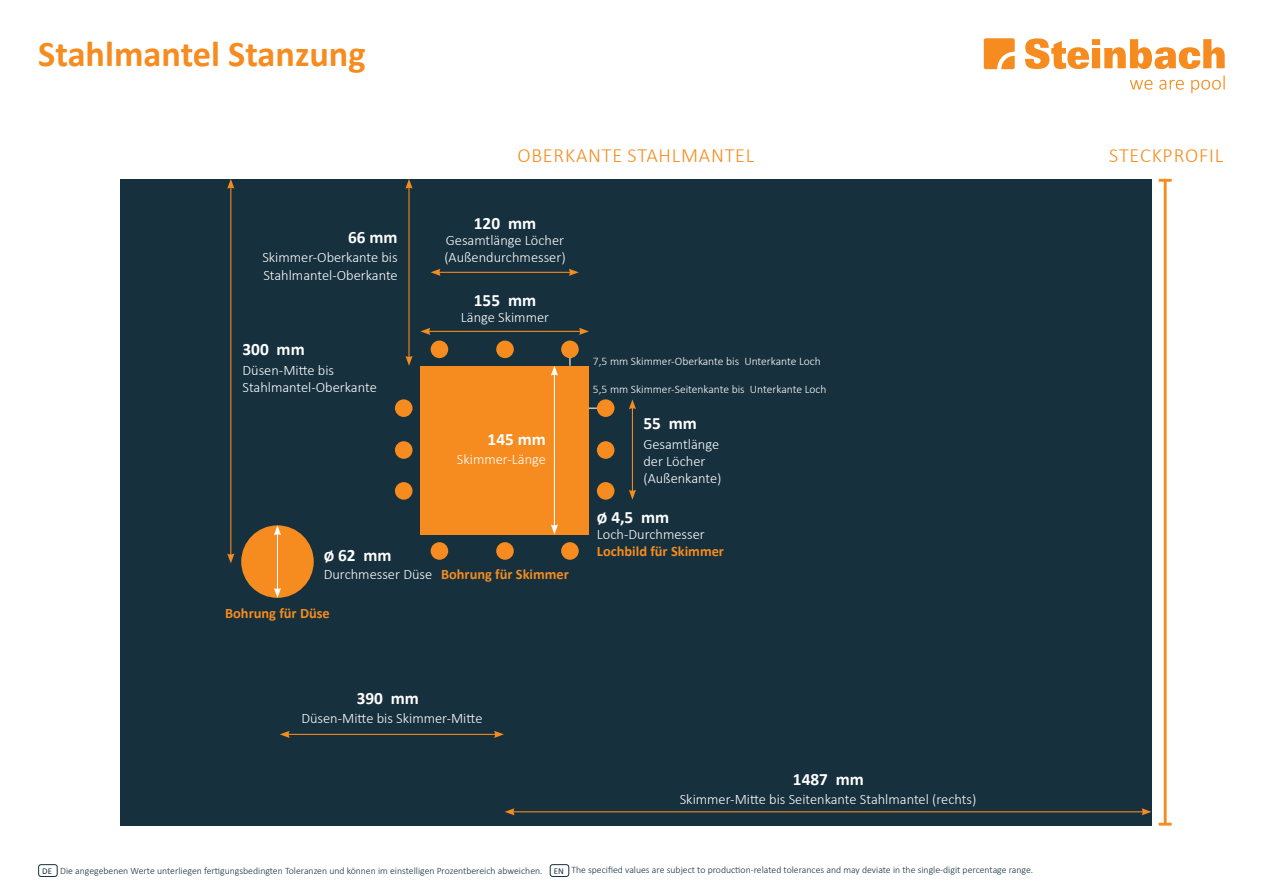
<style>
.page{position:relative;width:1263px;height:893px;background:#fff}
.page>*{position:absolute;margin:0;border:0;box-sizing:border-box;transform-origin:0 0}
.t1{font:700 36.3px "Calibri";color:#f68c1f}
.t2{font:300 20.1px "Calibri";letter-spacing:.04em;color:#f68c1f}
.t3{font:700 17.25px "Calibri";color:#fff}
.t4{font:300 14.4px/17.2px "Calibri";color:#fff}
.t5{font:700 14.4px "Calibri";color:#f68c1f}
.t6{font:300 11.55px "Calibri";color:#fff}
.t7{font:300 9.75px "Calibri";color:#16303d}
.s1{font-weight:400;font-size:8.85px}
</style>
<div class="page">
<svg style="left:984px;top:38px;width:31px;height:31px"></svg>
<svg style="left:1025px;top:38px;width:200px;height:31px"></svg>
<svg style="left:1130px;top:80px;width:22px;height:10px"></svg>
<svg style="left:1159px;top:80px;width:25px;height:10px"></svg>
<svg style="left:1191px;top:75px;width:34px;height:18px"></svg>
<div style="left:38px;top:864px;width:20px;height:13px;border:1px solid #16303d;border-radius:3px"></div>
<div style="left:550px;top:864px;width:19px;height:13px;border:1px solid #16303d;border-radius:3px"></div>
<div style="left:120px;top:179px;width:1031px;height:647px;background:#16303d"></div>
<div style="left:241px;top:525px;width:73px;height:73px;background:#f68c1f;border-radius:50%"></div>
<div style="left:431px;top:341px;width:17px;height:17px;background:#f68c1f;border-radius:50%"></div>
<div style="left:431px;top:542px;width:17px;height:18px;background:#f68c1f;border-radius:50%"></div>
<div style="left:395px;top:441px;width:17px;height:18px;background:#f68c1f;border-radius:50%"></div>
<div style="left:597px;top:441px;width:17px;height:18px;background:#f68c1f;border-radius:50%"></div>
<div style="left:395px;top:399px;width:17px;height:18px;background:#f68c1f;border-radius:50%"></div>
<div style="left:597px;top:399px;width:17px;height:18px;background:#f68c1f;border-radius:50%"></div>
<div style="left:395px;top:482px;width:17px;height:18px;background:#f68c1f;border-radius:50%"></div>
<div style="left:597px;top:482px;width:17px;height:18px;background:#f68c1f;border-radius:50%"></div>
<div style="left:496px;top:341px;width:18px;height:17px;background:#f68c1f;border-radius:50%"></div>
<div style="left:496px;top:542px;width:18px;height:18px;background:#f68c1f;border-radius:50%"></div>
<div style="left:561px;top:341px;width:18px;height:17px;background:#f68c1f;border-radius:50%"></div>
<div style="left:561px;top:542px;width:18px;height:18px;background:#f68c1f;border-radius:50%"></div>
<hr style="left:230px;top:186px;width:1px;height:370px;background:#f68c1f">
<svg style="left:227px;top:553px;width:7px;height:10px"></svg>
<svg style="left:227px;top:179px;width:7px;height:10px"></svg>
<hr style="left:408px;top:186px;width:2px;height:172px;background:#f68c1f">
<svg style="left:405px;top:356px;width:8px;height:10px"></svg>
<svg style="left:405px;top:179px;width:8px;height:10px"></svg>
<hr style="left:632px;top:407px;width:1px;height:85px;background:#f68c1f">
<svg style="left:629px;top:490px;width:7px;height:10px"></svg>
<svg style="left:629px;top:399px;width:7px;height:10px"></svg>
<hr style="left:512px;top:811px;width:632px;height:1px;background:#f68c1f">
<svg style="left:505px;top:808px;width:10px;height:7px"></svg>
<svg style="left:1141px;top:808px;width:10px;height:7px"></svg>
<hr style="left:287px;top:734px;width:209px;height:1px;background:#f68c1f">
<svg style="left:280px;top:731px;width:10px;height:7px"></svg>
<svg style="left:494px;top:731px;width:10px;height:7px"></svg>
<div style="left:420px;top:366px;width:169px;height:168px;background:#f68c1f"></div>
<hr style="left:428px;top:331px;width:153px;height:1px;background:#f68c1f">
<svg style="left:420px;top:328px;width:10px;height:7px"></svg>
<svg style="left:579px;top:328px;width:10px;height:7px"></svg>
<hr style="left:438px;top:272px;width:133px;height:1px;background:#f68c1f">
<svg style="left:431px;top:269px;width:10px;height:7px"></svg>
<svg style="left:569px;top:269px;width:10px;height:7px"></svg>
<hr style="left:554px;top:373px;width:1px;height:154px;background:#fff">
<svg style="left:551px;top:366px;width:7px;height:10px"></svg>
<svg style="left:551px;top:524px;width:7px;height:10px"></svg>
<hr style="left:1164px;top:180px;width:2px;height:644px;background:#f68c1f">
<svg style="left:1159px;top:823px;width:13px;height:3px"></svg>
<svg style="left:1159px;top:179px;width:13px;height:3px"></svg>
<hr style="left:277px;top:533px;width:1px;height:57px;background:#fff">
<svg style="left:274px;top:588px;width:7px;height:10px"></svg>
<svg style="left:274px;top:525px;width:7px;height:10px"></svg>
<p class="t1" style="left:38px;top:28px;width:329px">Stahlmantel Stanzung</p>
<p class="t2" style="left:517px;top:143px;width:238px">OBERKANTE STAHLMANTEL</p>
<p class="t2" style="left:1109px;top:143px;width:115px">STECKPROFIL</p>
<p class="t3" style="left:348px;top:225px;width:51px">66 mm</p>
<p class="t4" style="left:262px;top:249px;width:137px">Skimmer-Oberkante bis<br>Stahlmantel-Oberkante</p>
<p class="t3" style="left:242px;top:337px;width:64px">300 mm</p>
<p class="t4" style="left:242px;top:361px;width:136px">Düsen-Mitte bis<br>Stahlmantel-Oberkante</p>
<p class="t3" style="left:474px;top:211px;width:64px">120 mm</p>
<p class="t4" style="left:444px;top:232px;width:123px">Gesamtlänge Löcher (Außendurchmesser)</p>
<p class="t3" style="left:474px;top:288px;width:64px">155 mm</p>
<p class="t4" style="left:461px;top:309px;width:90px">Länge Skimmer</p>
<p class="t3" style="left:488px;top:427px;width:60px">145 mm</p>
<p class="t4" style="left:457px;top:450px;width:90px">Skimmer-Länge</p>
<p class="t3" style="left:338px;top:543px;width:55px">62 mm</p>
<p class="t4" style="left:324px;top:565px;width:110px">Durchmesser Düse</p>
<p class="t5" style="left:441px;top:564px;width:129px">Bohrung für Skimmer</p>
<p class="t5" style="left:225px;top:603px;width:106px">Bohrung für Düse</p>
<p class="t6" style="left:593px;top:354px;width:229px">7,5 mm Skimmer-Oberkante bis Unterkante Loch</p>
<p class="t6" style="left:593px;top:382px;width:235px">5,5 mm Skimmer-Seitenkante bis Unterkante Loch</p>
<p class="t3" style="left:643px;top:411px;width:55px">55 mm</p>
<p class="t4" style="left:643px;top:435px;width:80px">Gesamtlänge der Löcher (Außenkante)</p>
<p class="t3" style="left:611px;top:505px;width:59px">4,5 mm</p>
<p class="t4" style="left:597px;top:525px;width:109px">Loch-Durchmesser</p>
<p class="t5" style="left:597px;top:541px;width:129px">Lochbild für Skimmer</p>
<p class="t3" style="left:357px;top:686px;width:64px">390 mm</p>
<p class="t4" style="left:301px;top:709px;width:183px">Düsen-Mitte bis Skimmer-Mitte</p>
<p class="t3" style="left:793px;top:767px;width:73px">1487 mm</p>
<p class="t4" style="left:680px;top:791px;width:298px">Skimmer-Mitte bis Seitenkante Stahlmantel (rechts)</p>
<p class="t7" style="left:42px;top:865px;width:992px"><span class="s1">DE</span> Die angegebenen Werte unterliegen fertigungsbedingten Toleranzen und können im einstelligen Prozentbereich abweichen. <span class="s1">EN</span> The specified values are subject to production-related tolerances and may deviate in the single-digit percentage range.</p>
</div>
